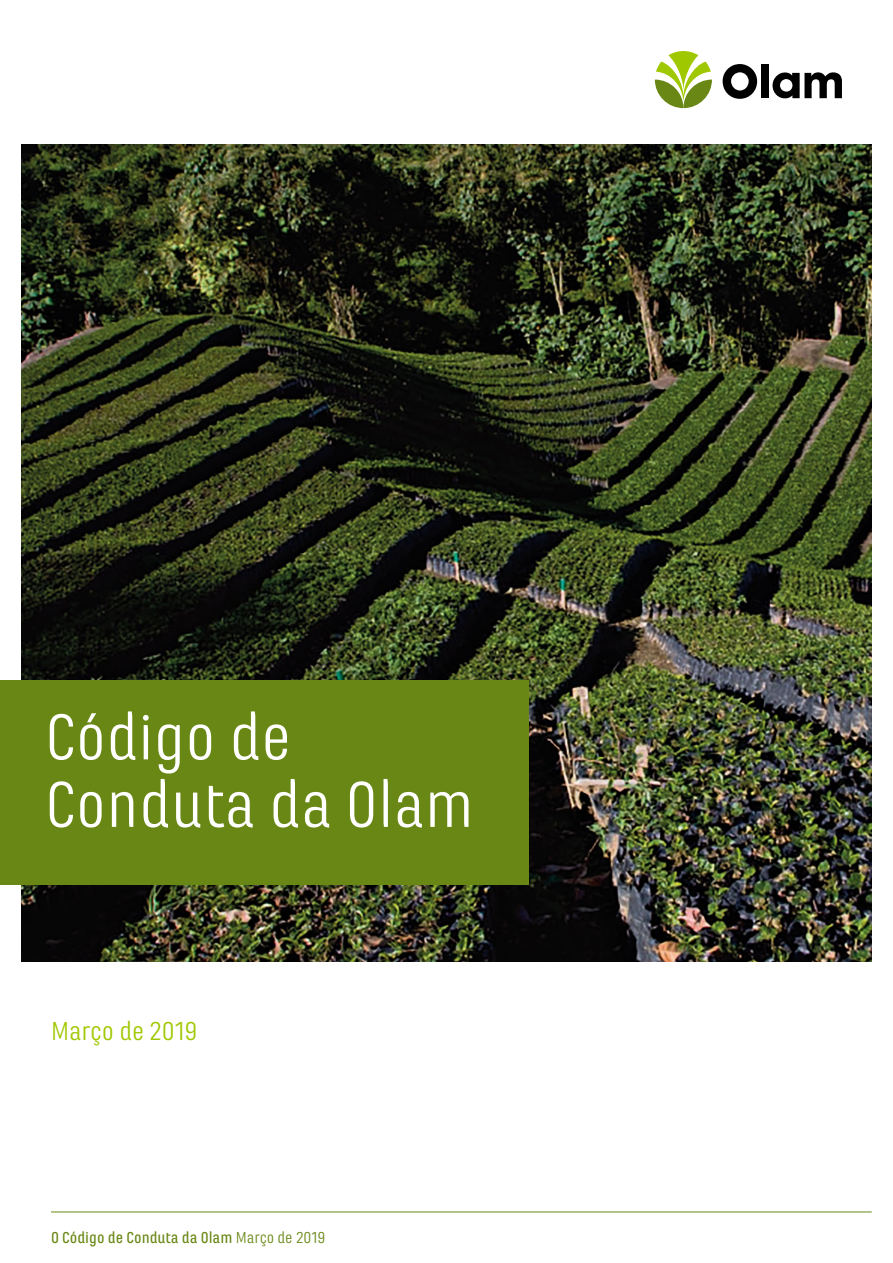
<style>
.page{position:relative;width:893px;height:1263px;background:#fff}
.page>*{position:absolute;margin:0;border:0;box-sizing:border-box;transform-origin:0 0}
.t1{font:67.5px/67.5px "Marianina Wd FY";color:#fff}
.t2{font:27px "Marianina Wd FY";color:#a0c800}
.t3{font:500 16.5px "Marianina Wd FY";color:#698714}
.s1{font-weight:400}
</style>
<div class="page">
<hr style="left:51px;top:1211px;width:821px;height:1px;background:#698714">
<svg style="left:723px;top:64px;width:34px;height:35px"></svg>
<div style="left:761px;top:65px;width:8px;height:33px;background:#000"></div>
<svg style="left:772px;top:72px;width:70px;height:26px"></svg>
<svg style="left:655px;top:51px;width:57px;height:57px"></svg>
<img style="left:21px;top:145px;width:851px;height:816px">
<div style="left:0;top:679px;width:529px;height:205px;background:#698714"></div>
<h1 class="t1" style="left:45px;top:703px;width:430px">Código de<br>Conduta da Olam</h1>
<h2 class="t2" style="left:51px;top:1016px;width:148px">Março de 2019</h2>
<p class="t3" style="left:51px;top:1228px;width:276px">O Código de Conduta da Olam <span class="s1">Março de 2019</span></p>
</div>
